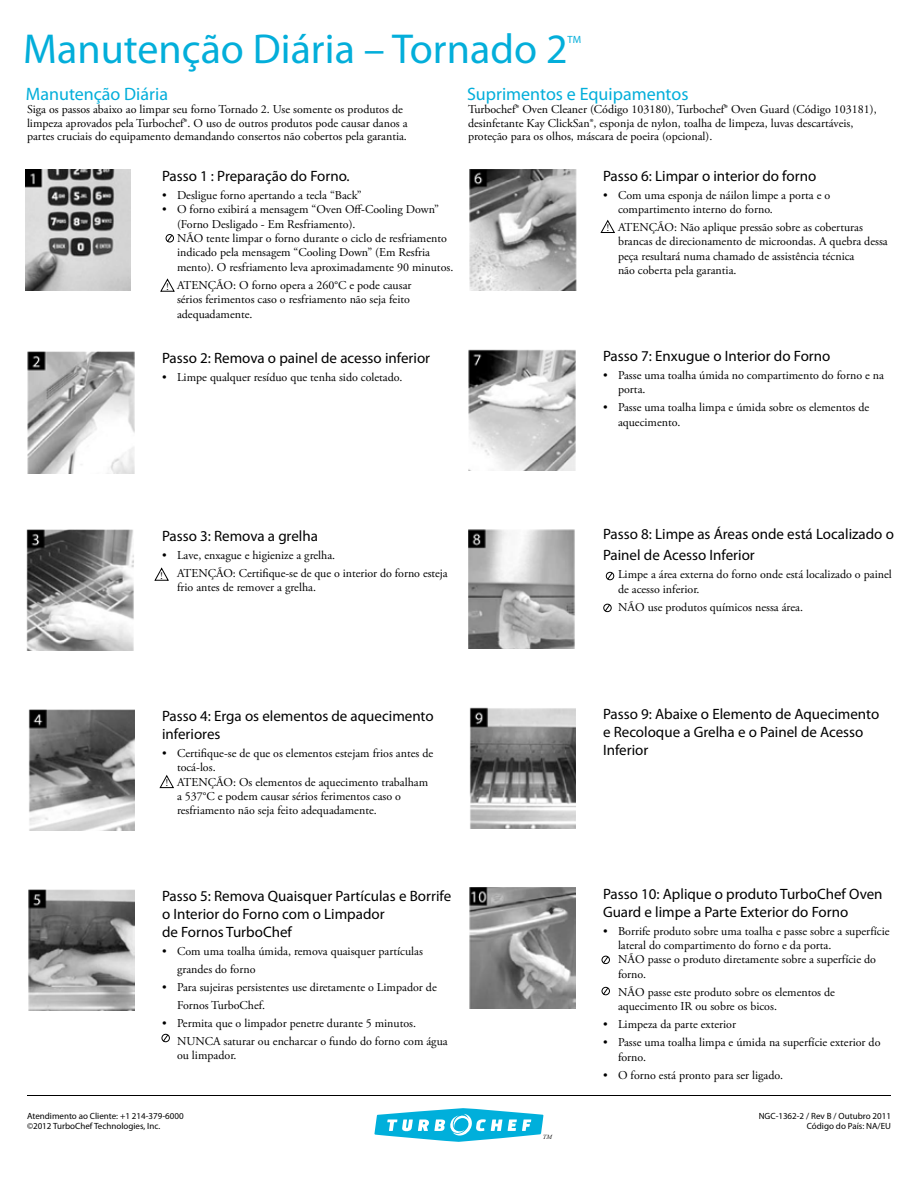
<style>
.page{position:relative;width:918px;height:1188px;background:#fff}
.page>*{position:absolute;margin:0;border:0;box-sizing:border-box;transform-origin:0 0}
.t1{font:42px "Myriad Pro";color:#03aeda}
.t2{font:18px "Myriad Pro";color:#03aeda}
.t3{font:15px/18px "Myriad Pro";color:#000}
.t4{font:12px/14.4px "Adobe Garamond Pro";color:#000}
.t5{font:10.5px "Adobe Garamond Pro";color:#000}
.t6{font:10.5px "Myriad Pro";color:#03aeda}
.t7{font:9px/10.8px "Myriad Pro";color:#000;text-align:right}
.t8{font:italic 6.3px "Adobe Garamond Pro";color:#000}
</style>
<div class="page">
<hr style="left:27px;top:1095px;width:864px;height:1px;background:#000">
<svg style="left:374px;top:1108px;width:169px;height:34px"></svg>
<svg style="left:159px;top:775px;width:15px;height:13px"></svg>
<div style="left:166px;top:234px;width:8px;height:8px;border:1px solid #000;border-radius:50%"></div>
<svg style="left:166px;top:234px;width:7px;height:9px"></svg>
<svg style="left:160px;top:278px;width:15px;height:14px"></svg>
<div style="left:162px;top:1034px;width:8px;height:8px;border:1px solid #000;border-radius:50%"></div>
<svg style="left:162px;top:1034px;width:7px;height:8px"></svg>
<svg style="left:600px;top:220px;width:15px;height:13px"></svg>
<div style="left:606px;top:572px;width:8px;height:8px;border:1px solid #000;border-radius:50%"></div>
<svg style="left:607px;top:572px;width:6px;height:8px"></svg>
<div style="left:603px;top:604px;width:9px;height:8px;border:1px solid #000;border-radius:50%"></div>
<svg style="left:604px;top:604px;width:7px;height:8px"></svg>
<div style="left:602px;top:956px;width:8px;height:8px;border:1px solid #000;border-radius:50%"></div>
<svg style="left:602px;top:956px;width:7px;height:8px"></svg>
<div style="left:602px;top:987px;width:8px;height:8px;border:1px solid #000;border-radius:50%"></div>
<svg style="left:602px;top:987px;width:7px;height:8px"></svg>
<svg style="left:154px;top:567px;width:15px;height:14px"></svg>
<img style="left:26px;top:170px;width:105px;height:121px">
<img style="left:27px;top:352px;width:108px;height:121px">
<img style="left:27px;top:530px;width:107px;height:121px">
<img style="left:28px;top:710px;width:107px;height:121px">
<img style="left:28px;top:890px;width:106px;height:121px">
<img style="left:468px;top:350px;width:108px;height:121px">
<img style="left:468px;top:529px;width:107px;height:120px">
<img style="left:469px;top:707px;width:107px;height:122px">
<img style="left:469px;top:887px;width:106px;height:122px">
<img style="left:469px;top:169px;width:108px;height:122px">
<h1 class="t1" style="left:23px;top:23px;width:546px">Manutenção Diária – Tornado 2</h1>
<p class="t6" style="left:568px;top:33px;width:15px">tm</p>
<p class="t4" style="left:27px;top:103px;width:382px;line-height:13.5px">Siga os passos abaixo ao limpar seu forno Tornado 2. Use somente os produtos de limpeza aprovados pela Turbochef®. O uso de outros produtos pode causar danos a partes cruciais do equipamento demandando consertos não cobertos pela garantia.</p>
<p class="t4" style="left:468px;top:103px;width:410px;line-height:13.5px">Turbochef® Oven Cleaner (Código 103180), Turbochef® Oven Guard (Código 103181), desinfetante Kay ClickSan®, esponja de nylon, toalha de limpeza, luvas descartáveis, proteção para os olhos, máscara de poeira (opcional).</p>
<h2 class="t2" style="left:26px;top:83px;width:144px">Manutenção Diária</h2>
<h2 class="t2" style="left:467px;top:83px;width:223px">Suprimentos e Equipamentos</h2>
<p class="t3" style="left:162px;top:166px;width:189px">Passo 1 : Preparação do Forno.</p>
<p class="t4" style="left:162px;top:188px;width:201px">• Desligue forno apertando a tecla “Back”</p>
<p class="t4" style="left:177px;top:203px;width:278px;text-indent:-15px">• O forno exibirá a mensagem “Oven Off-Cooling Down” (Forno Desligado - Em Resfriamento).<br>NÃO tente limpar o forno durante o ciclo de resfriamento indicado pela mensagem “Cooling Down” (Em Resfria mento). O resfriamento leva aproximadamente 90 minutos.</p>
<p class="t4" style="left:177px;top:278px;width:236px">ATENÇÃO: O forno opera a 260°C e pode causar sérios ferimentos caso o resfriamento não seja feito adequadamente.</p>
<p class="t5" style="left:166px;top:280px;width:4px">!</p>
<p class="t3" style="left:162px;top:349px;width:270px">Passo 2: Remova o painel de acesso inferior</p>
<p class="t4" style="left:162px;top:370px;width:242px">• Limpe qualquer resíduo que tenha sido coletado.</p>
<p class="t3" style="left:162px;top:526px;width:158px">Passo 3: Remova a grelha</p>
<p class="t4" style="left:177px;top:546px;width:272px;line-height:18px;text-indent:-15px">• Lave, enxague e higienize a grelha.<br>ATENÇÃO: Certifique-se de que o interior do forno esteja</p>
<p class="t4" style="left:177px;top:581px;width:141px">frio antes de remover a grelha.</p>
<p class="t5" style="left:161px;top:569px;width:4px">!</p>
<p class="t3" style="left:162px;top:706px;width:273px">Passo 4: Erga os elementos de aquecimento inferiores</p>
<p class="t4" style="left:177px;top:746px;width:258px;text-indent:-15px">• Certifique-se de que os elementos estejam frios antes de tocá-los.<br>ATENÇÃO: Os elementos de aquecimento trabalham a 537°C e podem causar sérios ferimentos caso o resfriamento não seja feito adequadamente.</p>
<p class="t5" style="left:166px;top:777px;width:4px">!</p>
<p class="t3" style="left:162px;top:886px;width:291px">Passo 5: Remova Quaisquer Partículas e Borrife o Interior do Forno com o Limpador<br>de Fornos TurboChef</p>
<p class="t4" style="left:177px;top:942px;width:247px;line-height:18px;text-indent:-15px">• Com uma toalha úmida, remova quaisquer partículas grandes do forno</p>
<p class="t4" style="left:177px;top:978px;width:261px;line-height:18px;text-indent:-15px">• Para sujeiras persistentes use diretamente o Limpador de<br>Fornos TurboChef.</p>
<p class="t4" style="left:177px;top:1014px;width:272px;line-height:18px;text-indent:-15px">• Permita que o limpador penetre durante 5 minutos.<br>NUNCA saturar ou encharcar o fundo do forno com água</p>
<p class="t4" style="left:177px;top:1049px;width:61px">ou limpador.</p>
<p class="t7" style="left:27px;top:1110px;width:158px;text-align:left">Atendimento ao Cliente: +1 214-379-6000 ©2012 TurboChef Technologies, Inc.</p>
<p class="t3" style="left:603px;top:166px;width:215px">Passo 6: Limpar o interior do forno</p>
<p class="t4" style="left:618px;top:188px;width:214px;text-indent:-15px">• Com uma esponja de náilon limpe a porta e o compartimento interno do forno.</p>
<p class="t4" style="left:618px;top:220px;width:271px">ATENÇÃO: Não aplique pressão sobre as coberturas brancas de direcionamento de microondas. A quebra dessa peça resultará numa chamado de assistência técnica<br>não coberta pela garantia.</p>
<p class="t5" style="left:607px;top:222px;width:4px">!</p>
<p class="t3" style="left:603px;top:346px;width:229px">Passo 7: Enxugue o Interior do Forno</p>
<p class="t4" style="left:618px;top:368px;width:268px;text-indent:-15px">• Passe uma toalha úmida no compartimento do forno e na porta.</p>
<p class="t4" style="left:618px;top:401px;width:253px;text-indent:-15px">• Passe uma toalha limpa e úmida sobre os elementos de aquecimento.</p>
<p class="t3" style="left:603px;top:522px;width:292px;line-height:21.6px">Passo 8: Limpe as Áreas onde está Localizado o<br>Painel de Acesso Inferior</p>
<p class="t4" style="left:618px;top:568px;width:275px">Limpe a área externa do forno onde está localizado o painel de acesso inferior.</p>
<p class="t4" style="left:618px;top:600px;width:187px">Não use produtos químicos nessa área.</p>
<p class="t3" style="left:603px;top:704px;width:278px">Passo 9: Abaixe o Elemento de Aquecimento e Recoloque a Grelha e o Painel de Acesso<br>Inferior</p>
<p class="t8" style="left:542px;top:1133px;width:11px">tm</p>
<p class="t3" style="left:603px;top:884px;width:281px">Passo 10: Aplique o produto TurboChef Oven<br>Guard e limpe a Parte Exterior do Forno</p>
<p class="t4" style="left:618px;top:924px;width:273px;text-indent:-15px">• Borrife produto sobre uma toalha e passe sobre a superfície lateral do compartimento do forno e da porta.<br>Não passe o produto diretamente sobre a superfície do forno.</p>
<p class="t4" style="left:618px;top:985px;width:219px">Não passe este produto sobre os elementos de aquecimento IR ou sobre os bicos.</p>
<p class="t4" style="left:603px;top:1018px;width:135px">• Limpeza da parte exterior</p>
<p class="t4" style="left:618px;top:1036px;width:264px;text-indent:-15px">• Passe uma toalha limpa e úmida na superfície exterior do forno.</p>
<p class="t4" style="left:603px;top:1068px;width:182px">• O forno está pronto para ser ligado.</p>
<p class="t7" style="left:759px;top:1110px;width:134px">NGC-1362-2 / Rev B / Outubro 2011<br>Código do País: NA/EU</p>
</div>
